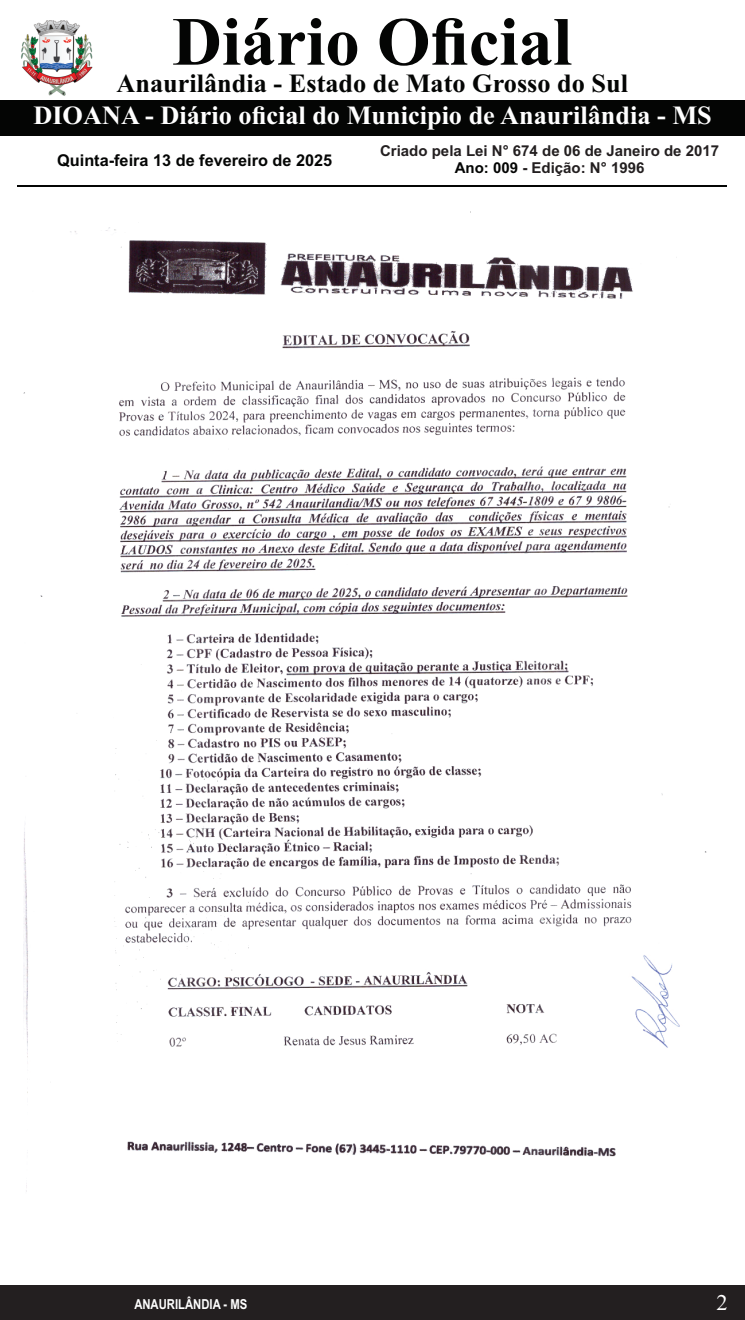
<style>
.page{position:relative;width:745px;height:1320px;background:#fff}
.page>*{position:absolute;margin:0;border:0;box-sizing:border-box;transform-origin:0 0}
.t1{font:700 68.75px "Times New Roman";color:#040504}
.t2{font:700 26.25px "Times New Roman";color:#fff}
.t3{font:700 26.25px "Times New Roman";color:#040504}
.t4{font:22.5px "Times New Roman";color:#fff}
.t5{font:700 16.25px "Arial";color:#040504}
.t6{font:700 15px/16.8px "Arial";color:#231f20;text-align:center}
.t7{font:700 13.75px "Arial Narrow";color:#fff}
.s1{color:#040504}
</style>
<div class="page">
<div style="left:0;top:1284px;width:744px;height:36px;background:#231f20"></div>
<div style="left:0;top:100px;width:744px;height:35px;background:#040504"></div>
<hr style="left:17px;top:185px;width:709px;height:2px;background:#040504">
<img style="left:21px;top:20px;width:71px;height:76px">
<img style="left:23px;top:211px;width:684px;height:981px">
<h1 class="t1" style="left:172px;top:18px;width:401px">Diário Oficial</h1>
<h2 class="t2" style="left:33px;top:106px;width:679px">DIOANA - Diário oficial do Municipio de Anaurilândia - MS</h2>
<h2 class="t3" style="left:116px;top:74px;width:512px">Anaurilândia - Estado de Mato Grosso do Sul</h2>
<p class="t5" style="left:57px;top:154px;width:276px">Quinta-feira 13 de fevereiro de 2025</p>
<p class="t6" style="left:380px;top:144px;width:340px">Criado pela Lei N° 674 de 06 de Janeiro de 2017<br><span class="s1">Ano: 009</span> - Edição: N° 1996</p>
<p class="t7" style="left:134px;top:1298px;width:114px">ANAURILÂNDIA - MS</p>
<h3 class="t4" style="left:716px;top:1294px;width:13px">2</h3>
</div>
